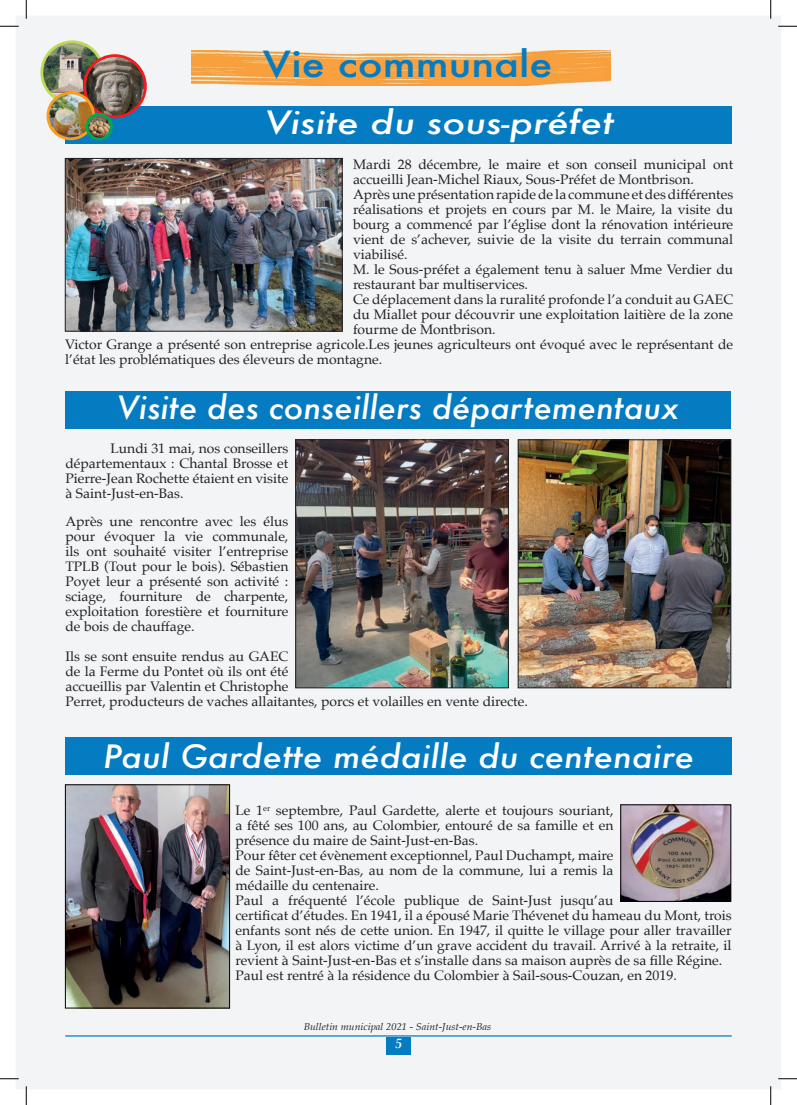
<style>
.page{position:relative;width:797px;height:1105px;background:#fff}
.page>*{position:absolute;margin:0;border:0;box-sizing:border-box;transform-origin:0 0}
.t1{font:500 35px "Futura";color:#057cc2;scale:1.19 1}
.t2{font:italic 500 31.25px "Futura";color:#fff;scale:1.04 1}
.t3{font:italic 500 31.25px "Futura";color:#fff;scale:1.1 1}
.t4{font:italic 500 31.25px "Futura";color:#fff;scale:1.22 1}
.t5{font:13.75px/15px "Palatino";color:#231f20}
.t6{font:italic 700 13.75px "Palatino";color:#fff;scale:.96 1}
.t7{font:italic 10px "Palatino";color:#231f20;scale:1.05 1}
</style>
<div class="page">
<div style="left:16px;top:16px;width:765px;height:1073px;background:#f2f4f5"></div>
<hr style="left:65px;top:1035px;width:666px;height:1px;background:#057cc2">
<div style="left:386px;top:1037px;width:25px;height:17px;background:#057cc2"></div>
<img style="left:191px;top:50px;width:419px;height:36px">
<img style="left:67px;top:787px;width:161px;height:219px">
<div style="left:65px;top:785px;width:165px;height:223px;border:1px solid #000"></div>
<img style="left:622px;top:807px;width:107px;height:92px">
<div style="left:620px;top:805px;width:111px;height:96px;border:1px solid #000"></div>
<div style="left:65px;top:737px;width:666px;height:38px;background:#057cc2"></div>
<div style="left:65px;top:391px;width:665px;height:38px;background:#057cc2"></div>
<div style="left:65px;top:106px;width:666px;height:38px;background:#057cc2"></div>
<img style="left:67px;top:160px;width:273px;height:169px">
<div style="left:65px;top:158px;width:277px;height:173px;border:1px solid #231f20"></div>
<img style="left:42px;top:42px;width:61px;height:61px;border-radius:31px">
<div style="left:40px;top:40px;width:64px;height:64px;border:3px solid #bed859;border-radius:50%"></div>
<img style="left:84px;top:56px;width:61px;height:61px;border-radius:31px">
<div style="left:83px;top:54px;width:64px;height:64px;border:3px solid #ee1d23;border-radius:50%"></div>
<img style="left:48px;top:93px;width:46px;height:46px;border-radius:23px">
<div style="left:47px;top:91px;width:48px;height:49px;border:3px solid #f89e1c;border-radius:50%"></div>
<img style="left:87px;top:114px;width:24px;height:25px;border-radius:12px">
<div style="left:86px;top:113px;width:27px;height:27px;border:3px solid #00a94d;border-radius:50%"></div>
<img style="left:520px;top:442px;width:209px;height:244px">
<div style="left:518px;top:440px;width:213px;height:248px;border:1px solid #231f20"></div>
<img style="left:297px;top:442px;width:209px;height:244px">
<div style="left:295px;top:440px;width:213px;height:248px;border:1px solid #231f20"></div>
<svg style="left:0;top:25px;width:19px;height:2px"></svg>
<svg style="left:778px;top:25px;width:19px;height:2px"></svg>
<svg style="left:0;top:1078px;width:19px;height:1px"></svg>
<svg style="left:778px;top:1078px;width:19px;height:1px"></svg>
<svg style="left:25px;top:0;width:2px;height:19px"></svg>
<svg style="left:25px;top:1086px;width:2px;height:19px"></svg>
<svg style="left:770px;top:0;width:1px;height:19px"></svg>
<svg style="left:770px;top:1086px;width:1px;height:19px"></svg>
<h1 class="t1" style="left:263px;top:40px;width:245px">Vie communale</h1>
<h2 class="t4" style="left:265px;top:101px;width:287px">Visite du sous-préfet</h2>
<p class="t5" style="left:353px;top:157px;width:382px">Mardi 28 décembre, le maire et son conseil municipal ont</p>
<p class="t5" style="left:353px;top:172px;width:342px">accueilli Jean-Michel Riaux, Sous-Préfet de Montbrison.</p>
<p class="t5" style="left:353px;top:187px;width:382px">Après une présentation rapide de la commune et des différentes</p>
<p class="t5" style="left:353px;top:202px;width:381px">réalisations et projets en cours par M. le Maire, la visite du</p>
<p class="t5" style="left:353px;top:217px;width:382px">bourg a commencé par l’église dont la rénovation intérieure</p>
<p class="t5" style="left:353px;top:232px;width:382px">vient de s’achever, suivie de la visite du terrain communal</p>
<p class="t5" style="left:353px;top:247px;width:56px">viabilisé.</p>
<p class="t5" style="left:353px;top:262px;width:382px">M. le Sous-préfet a également tenu à saluer Mme Verdier du</p>
<p class="t5" style="left:353px;top:277px;width:177px">restaurant bar multiservices.</p>
<p class="t5" style="left:353px;top:292px;width:382px">Ce déplacement dans la ruralité profonde l’a conduit au GAEC</p>
<p class="t5" style="left:353px;top:307px;width:381px">du Miallet pour découvrir une exploitation laitière de la zone</p>
<p class="t5" style="left:353px;top:322px;width:144px">fourme de Montbrison.</p>
<p class="t5" style="left:65px;top:337px;width:669px">Victor Grange a présenté son entreprise agricole.Les jeunes agriculteurs ont évoqué avec le représentant de</p>
<p class="t5" style="left:65px;top:352px;width:318px">l’état les problématiques des éleveurs de montagne.</p>
<h2 class="t2" style="left:117px;top:386px;width:541px">Visite des conseillers départementaux</h2>
<p class="t5" style="left:65px;top:440px;width:224px;text-align:justify;text-indent:45px">Lundi 31 mai, nos conseillers départementaux : Chantal Brosse et Pierre-Jean Rochette étaient en visite à Saint-Just-en-Bas.</p>
<p class="t5" style="left:65px;top:514px;width:224px;text-align:justify">Après une rencontre avec les élus pour évoquer la vie communale, ils ont souhaité visiter l’entreprise TPLB (Tout pour le bois). Sébastien Poyet leur a présenté son activité : sciage, fourniture de charpente, exploitation forestière et fourniture de bois de chauffage.</p>
<p class="t5" style="left:65px;top:649px;width:464px">Ils se sont ensuite rendus au GAEC<br>de la Ferme du Pontet où ils ont été<br>accueillis par Valentin et Christophe<br>Perret, producteurs de vaches allaitantes, porcs et volailles en vente directe.</p>
<h2 class="t3" style="left:103px;top:735px;width:538px">Paul Gardette médaille du centenaire</h2>
<p class="t5" style="left:235px;top:803px;width:498px">Le 1<sup>er</sup> septembre, Paul Gardette, alerte et toujours souriant,<br>a fêté ses 100 ans, au Colombier, entouré de sa famille et en<br>présence du maire de Saint-Just-en-Bas.<br>Pour fêter cet évènement exceptionnel, Paul Duchampt, maire<br>de Saint-Just-en-Bas, au nom de la commune, lui a remis la<br>médaille du centenaire.<br>Paul a fréquenté l’école publique de Saint-Just jusqu’au<br>certificat d’études. En 1941, il a épousé Marie Thévenet du hameau du Mont, trois enfants sont nés de cette union. En 1947, il quitte le village pour aller travailler à Lyon, il est alors victime d’un grave accident du travail. Arrivé à la retraite, il revient à Saint-Just-en-Bas et s’installe dans sa maison auprès de sa fille Régine.<br>Paul est rentré à la résidence du Colombier à Sail-sous-Couzan, en 2019.</p>
<p class="t7" style="left:304px;top:1018px;width:180px">Bulletin municipal 2021 - Saint-Just-en-Bas</p>
<p class="t6" style="left:395px;top:1032px;width:8px">5</p>
</div>
